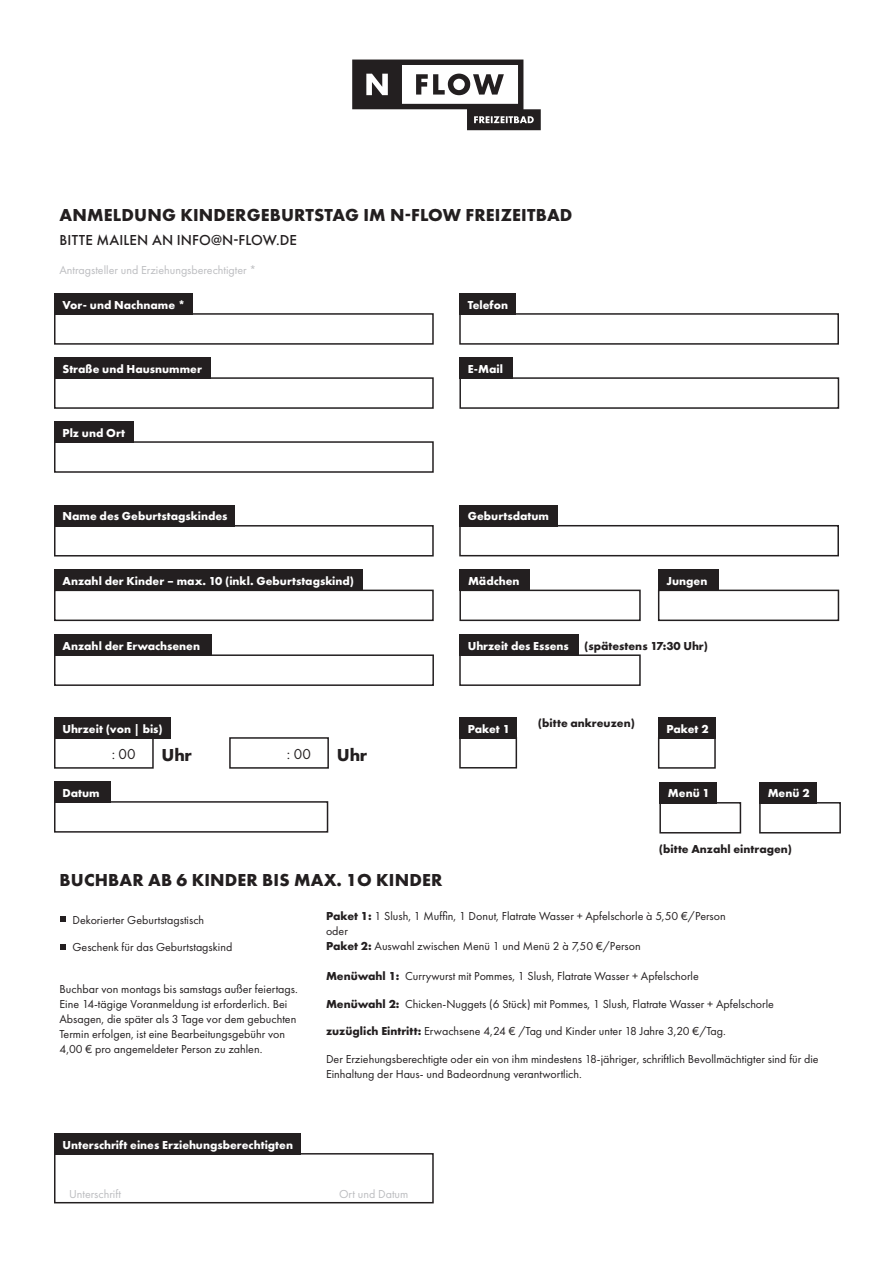
<style>
.page{position:relative;width:893px;height:1263px;background:#fff}
.page>*{position:absolute;margin:0;border:0;box-sizing:border-box;transform-origin:0 0}
.t1{font:700 18px "Futura PT";letter-spacing:.01em;color:#231f20}
.t2{font:500 15px "Futura PT";letter-spacing:.01em;color:#231f20}
.t3{font:15px "Futura PT";color:#231f20}
.t4{font:12px/15px "Futura PT";color:#231f20}
.t5{font:700 12px "Futura PT";color:#fff}
.t6{font:12px "Futura PT";color:#bcbdc0}
.t7{font:700 12px "Futura PT";color:#231f20}
.s1{font-weight:700}
</style>
<div class="page">
<svg style="left:352px;top:60px;width:189px;height:70px"></svg>
<div style="left:54px;top:313px;width:380px;height:32px;border:2px solid #231f20"></div>
<div style="left:54px;top:293px;width:139px;height:22px;background:#231f20"></div>
<div style="left:54px;top:357px;width:156px;height:22px;background:#231f20"></div>
<div style="left:459px;top:357px;width:54px;height:22px;background:#231f20"></div>
<div style="left:54px;top:421px;width:80px;height:22px;background:#231f20"></div>
<div style="left:459px;top:293px;width:57px;height:22px;background:#231f20"></div>
<div style="left:54px;top:505px;width:181px;height:21px;background:#231f20"></div>
<div style="left:459px;top:505px;width:98px;height:21px;background:#231f20"></div>
<div style="left:54px;top:1153px;width:380px;height:50px;border:2px solid #231f20"></div>
<div style="left:54px;top:1133px;width:246px;height:21px;background:#231f20"></div>
<div style="left:54px;top:377px;width:380px;height:32px;border:2px solid #231f20"></div>
<div style="left:459px;top:377px;width:380px;height:32px;border:2px solid #231f20"></div>
<div style="left:54px;top:441px;width:380px;height:32px;border:2px solid #231f20"></div>
<div style="left:459px;top:313px;width:380px;height:32px;border:2px solid #231f20"></div>
<div style="left:54px;top:525px;width:380px;height:31px;border:2px solid #231f20"></div>
<div style="left:459px;top:525px;width:380px;height:31px;border:2px solid #231f20"></div>
<div style="left:54px;top:570px;width:309px;height:21px;background:#231f20"></div>
<div style="left:54px;top:635px;width:157px;height:21px;background:#231f20"></div>
<div style="left:54px;top:717px;width:117px;height:22px;background:#231f20"></div>
<div style="left:459px;top:717px;width:58px;height:22px;background:#231f20"></div>
<div style="left:658px;top:717px;width:58px;height:22px;background:#231f20"></div>
<div style="left:659px;top:782px;width:58px;height:21px;background:#231f20"></div>
<div style="left:759px;top:782px;width:58px;height:21px;background:#231f20"></div>
<div style="left:54px;top:781px;width:57px;height:22px;background:#231f20"></div>
<div style="left:54px;top:590px;width:380px;height:31px;border:2px solid #231f20"></div>
<div style="left:54px;top:654px;width:380px;height:32px;border:2px solid #231f20"></div>
<div style="left:54px;top:737px;width:100px;height:32px;border:2px solid #231f20"></div>
<div style="left:459px;top:737px;width:58px;height:31px;border:2px solid #231f20"></div>
<div style="left:658px;top:737px;width:58px;height:32px;border:2px solid #231f20"></div>
<div style="left:659px;top:802px;width:82px;height:31px;border:2px solid #231f20"></div>
<div style="left:759px;top:802px;width:82px;height:31px;border:2px solid #231f20"></div>
<div style="left:229px;top:737px;width:100px;height:32px;border:2px solid #231f20"></div>
<div style="left:54px;top:801px;width:274px;height:32px;border:2px solid #231f20"></div>
<div style="left:459px;top:570px;width:71px;height:21px;background:#231f20"></div>
<div style="left:658px;top:570px;width:60px;height:21px;background:#231f20"></div>
<div style="left:459px;top:590px;width:182px;height:31px;border:2px solid #231f20"></div>
<div style="left:658px;top:590px;width:181px;height:31px;border:2px solid #231f20"></div>
<div style="left:459px;top:635px;width:120px;height:21px;background:#231f20"></div>
<div style="left:459px;top:654px;width:182px;height:32px;border:2px solid #231f20"></div>
<svg style="left:60px;top:916px;width:5px;height:6px"></svg>
<svg style="left:60px;top:944px;width:5px;height:6px"></svg>
<p class="t1" style="left:60px;top:203px;width:514px">ANMELDUNG KINDERGEBURTSTAG IM N-FLOW FREIZEITBAD</p>
<p class="t2" style="left:60px;top:231px;width:239px">BITTE MAILEN AN INFO@N-FLOW.DE</p>
<p class="t6" style="left:60px;top:263px;width:198px">Antragsteller und Erziehungsberechtigter *</p>
<p class="t5" style="left:63px;top:297px;width:125px">Vor- und Nachname *</p>
<p class="t5" style="left:468px;top:297px;width:42px">Telefon</p>
<p class="t5" style="left:63px;top:361px;width:141px">Straße und Hausnummer</p>
<p class="t5" style="left:468px;top:361px;width:36px">E-Mail</p>
<p class="t5" style="left:63px;top:425px;width:64px">Plz und Ort</p>
<p class="t5" style="left:63px;top:509px;width:167px">Name des Geburtstagskindes</p>
<p class="t5" style="left:468px;top:509px;width:83px">Geburtsdatum</p>
<p class="t5" style="left:63px;top:573px;width:293px">Anzahl der Kinder – max. 10 (inkl. Geburtstagskind)</p>
<p class="t5" style="left:63px;top:638px;width:139px">Anzahl der Erwachsenen</p>
<p class="t5" style="left:468px;top:573px;width:53px">Mädchen</p>
<p class="t5" style="left:666px;top:573px;width:42px">Jungen</p>
<p class="t5" style="left:468px;top:638px;width:103px">Uhrzeit des Essens</p>
<p class="t7" style="left:584px;top:638px;width:125px">(spätestens 17:30 Uhr)</p>
<p class="t7" style="left:538px;top:715px;width:98px">(bitte ankreuzen)</p>
<p class="t5" style="left:63px;top:721px;width:102px">Uhrzeit (von | bis)</p>
<p class="t5" style="left:468px;top:721px;width:44px">Paket 1</p>
<p class="t5" style="left:666px;top:721px;width:44px">Paket 2</p>
<p class="t5" style="left:63px;top:785px;width:39px">Datum</p>
<p class="t1" style="left:162px;top:743px;width:32px">Uhr</p>
<p class="t1" style="left:337px;top:743px;width:32px">Uhr</p>
<p class="t3" style="left:112px;top:745px;width:25px">: 00</p>
<p class="t3" style="left:287px;top:745px;width:25px">: 00</p>
<p class="t1" style="left:60px;top:868px;width:384px">BUCHBAR AB 6 KINDER BIS MAX. 1O KINDER</p>
<p class="t5" style="left:668px;top:786px;width:43px">Menü 1</p>
<p class="t5" style="left:768px;top:786px;width:43px">Menü 2</p>
<p class="t7" style="left:659px;top:841px;width:135px">(bitte Anzahl eintragen)</p>
<p class="t4" style="left:72px;top:912px;width:133px">Dekorierter Geburtstagstisch</p>
<p class="t4" style="left:72px;top:940px;width:161px">Geschenk für das Geburtstagskind</p>
<p class="t4" style="left:60px;top:981px;width:240px">Buchbar von montags bis samstags außer feiertags.<br>Eine 14-tägige Voranmeldung ist erforderlich. Bei Absagen, die später als 3 Tage vor dem gebuchten Termin erfolgen, ist eine Bearbeitungsgebühr von 4,00 € pro angemeldeter Person zu zahlen.</p>
<p class="t4" style="left:326px;top:908px;width:401px"><span class="s1">Paket 1:</span> 1 Slush, 1 Muffin, 1 Donut, Flatrate Wasser + Apfelschorle à 5,50 €/Person oder<br><span class="s1">Paket 2:</span> Auswahl zwischen Menü 1 und Menü 2 à 7,50 €/Person</p>
<p class="t4" style="left:326px;top:968px;width:374px"><span class="s1">Menüwahl 1:</span> Currywurst mit Pommes, 1 Slush, Flatrate Wasser + Apfelschorle</p>
<p class="t4" style="left:326px;top:996px;width:449px"><span class="s1">Menüwahl 2:</span> Chicken-Nuggets (6 Stück) mit Pommes, 1 Slush, Flatrate Wasser + Apfelschorle</p>
<p class="t4" style="left:326px;top:1024px;width:401px"><span class="s1">zuzüglich Eintritt:</span> Erwachsene 4,24 € /Tag und Kinder unter 18 Jahre 3,20 €/Tag.</p>
<p class="t4" style="left:326px;top:1051px;width:494px">Der Erziehungsberechtigte oder ein von ihm mindestens 18-jähriger, schriftlich Bevollmächtigter sind für die<br>Einhaltung der Haus- und Badeordnung verantwortlich.</p>
<p class="t5" style="left:63px;top:1137px;width:232px">Unterschrift eines Erziehungsberechtigten</p>
<p class="t6" style="left:69px;top:1187px;width:54px">Unterschrift</p>
<p class="t6" style="left:339px;top:1187px;width:71px">Ort und Datum</p>
</div>
